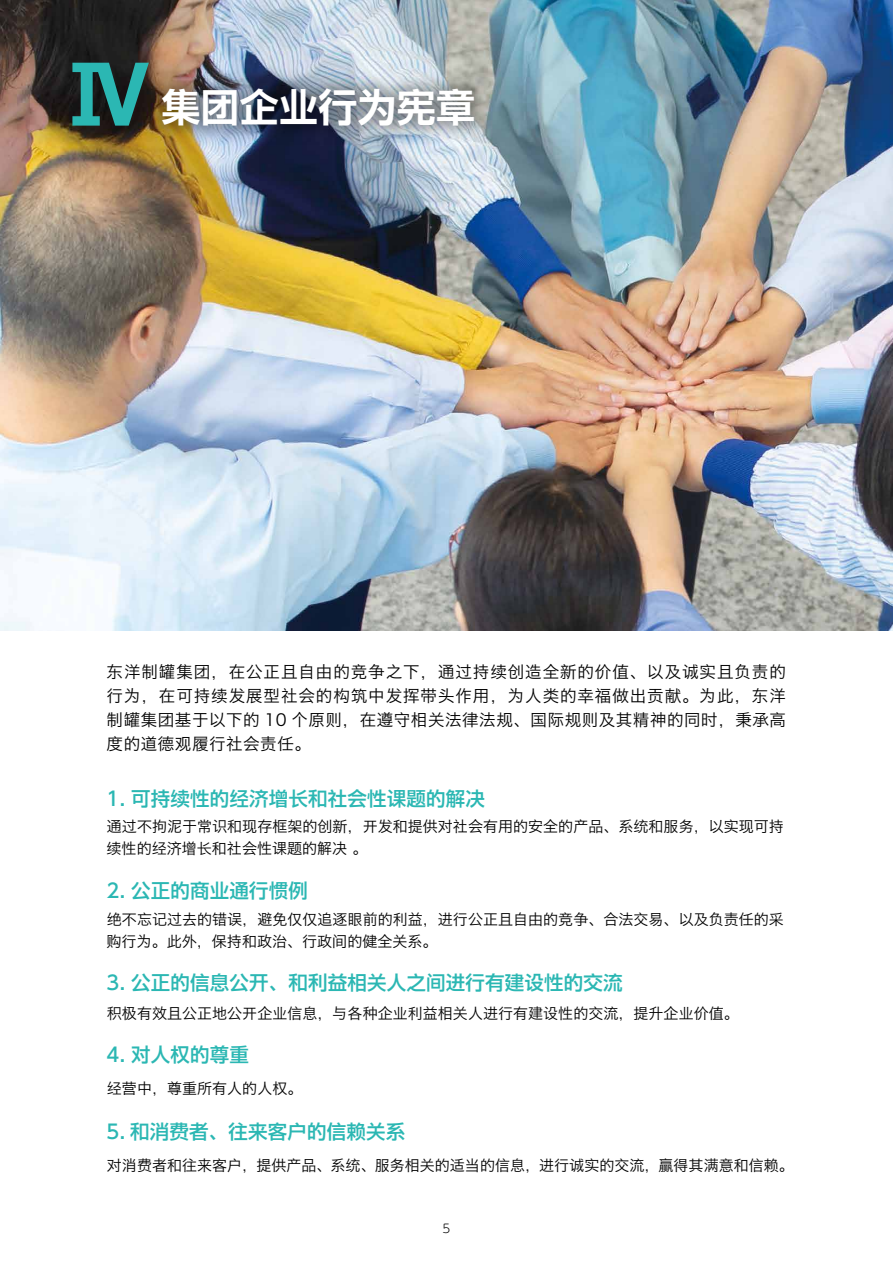
<style>
.page{position:relative;width:893px;height:1263px;background:#fff}
.page>*{position:absolute;margin:0;border:0;box-sizing:border-box;transform-origin:0 0}
.t1{font:39px "UD Shin Go SC Gbe De B";letter-spacing:.005em;color:#fff}
.t2{font:500 19.5px "UD Shin Go SC Gbe";letter-spacing:.01em;color:#2bb7b3}
.t3{font:16.5px/24px "Hiragino Sans GB W3";letter-spacing:.035em;color:#000;text-align:justify}
.t4{font:15px/22.5px "Hiragino Sans GB W3";letter-spacing:.005em;color:#000}
.t5{font:300 12px "UD Shin M Go Pro";color:#000}
.s1{font-family:"Meiryo";font-weight:700;font-size:85.5px;color:#2bb7b3}
</style>
<div class="page">
<img style="left:0;top:0;width:893px;height:630px">
<img style="left:102px;top:28px;width:432px;height:162px">
<h1 class="t1" style="left:65px;top:83px;width:411px"><span class="s1">Ⅳ</span> 集团企业行为宪章</h1>
<p class="t3" style="left:107px;top:660px;width:681px">东洋制罐集团，在公正且自由的竞争之下，通过持续创造全新的价值、以及诚实且负责的行为，在可持续发展型社会的构筑中发挥带头作用，为人类的幸福做出贡献。为此，东洋制罐集团基于以下的 10 个原则，在遵守相关法律法规、国际规则及其精神的同时，秉承高度的道德观履行社会责任。</p>
<h2 class="t2" style="left:107px;top:786px;width:380px">1. 可持续性的经济增长和社会性课题的解决</h2>
<p class="t4" style="left:107px;top:815px;width:679px">通过不拘泥于常识和现存框架的创新，开发和提供对社会有用的安全的产品、系统和服务，以实现可持续性的经济增长和社会性课题的解决 。</p>
<h2 class="t2" style="left:107px;top:878px;width:203px">2. 公正的商业通行惯例</h2>
<p class="t4" style="left:107px;top:907px;width:679px">绝不忘记过去的错误，避免仅仅追逐眼前的利益，进行公正且自由的竞争、合法交易、以及负责任的采购行为。此外，保持和政治、行政间的健全关系。</p>
<h2 class="t2" style="left:107px;top:971px;width:517px">3. 公正的信息公开、和利益相关人之间进行有建设性的交流</h2>
<p class="t4" style="left:107px;top:1002px;width:633px">积极有效且公正地公开企业信息，与各种企业利益相关人进行有建设性的交流，提升企业价值。</p>
<h2 class="t2" style="left:107px;top:1042px;width:144px">4. 对人权的尊重</h2>
<p class="t4" style="left:107px;top:1076px;width:197px">经营中，尊重所有人的人权。</p>
<h2 class="t2" style="left:107px;top:1120px;width:300px">5. 和消费者、往来客户的信赖关系</h2>
<p class="t4" style="left:107px;top:1154px;width:688px">对消费者和往来客户，提供产品、系统、服务相关的适当的信息，进行诚实的交流，赢得其满意和信赖。</p>
<p class="t5" style="left:443px;top:1219px;width:9px">5</p>
</div>
